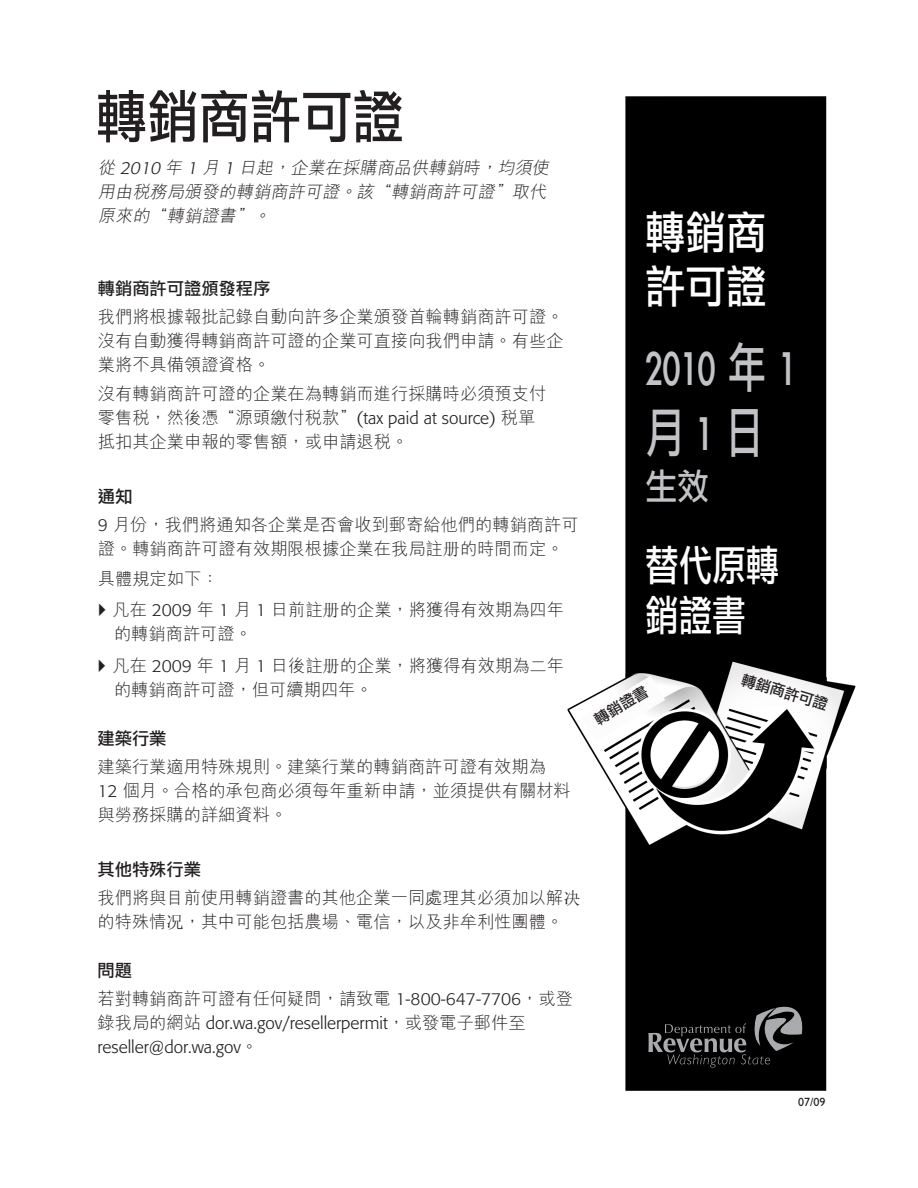
<style>
.page{position:relative;width:918px;height:1188px;background:#fff}
.page>*{position:absolute;margin:0;border:0;box-sizing:border-box;transform-origin:0 0}
.t1{font:57px "Li Gothic Med";color:#231f20;scale:.9 1}
.t2{font:54px/64.8px "Li Gothic Med";color:#c2c3c6;scale:.7 1}
.t3{font:45px/54px "Li Gothic Med";color:#fff;scale:.9 1}
.t4{font:42px/50.4px "Li Gothic Med";color:#fff;scale:.8 1}
.t5{font:36px "Li Gothic Med";color:#c2c3c6;scale:.89 1}
.bullets_light{font:300 17.25px/24px "M Hei";color:#231f20}
.t6{font:300 17.25px/24px "Formata";color:#231f20}
.t7{font:italic 300 17.25px/24px "M Hei";color:#231f20}
.Heading{font:17.25px "Li Gothic Med";color:#231f20}
.t8{font:15px "Li Gothic Med";color:#231f20}
.t9{font:12px "Gill Sans";color:#231f20}
.s1{font-family:"Formata"}
.s2{font-family:"Sim Sun";font-weight:400}
.s3{font-family:"M Hei"}
</style>
<div class="page">
<div style="left:625px;top:96px;width:201px;height:995px;background:#000"></div>
<img style="left:567px;top:659px;width:289px;height:188px">
<svg style="left:648px;top:1006px;width:155px;height:62px"></svg>
<svg style="left:582px;top:676px;width:83px;height:66px"></svg>
<p class="t1" style="left:96px;top:88px;width:344px">轉銷商許可證</p>
<p class="t7" style="left:98px;top:156px;width:456px">從 <span class="s1">2010</span> 年 <span class="s1">1</span> 月 <span class="s1">1</span> 日起，企業在採購商品供轉銷時，均須使用由稅務局頒發的轉銷商許可證。該“轉銷商許可證”取代原來的“轉銷證書”。</p>
<p class="Heading" style="left:98px;top:279px;width:174px">轉銷商許可證頒發程序</p>
<p class="bullets_light" style="left:98px;top:305px;width:467px;text-align:justify">我們將根據報批記錄自動向許多企業頒發首輪轉銷商許可證。沒有自動獲得轉銷商許可證的企業可直接向我們申請。有些企業將不具備領證資格。</p>
<p class="bullets_light" style="left:98px;top:383px;width:450px">沒有轉銷商許可證的企業在為轉銷而進行採購時必須預支付零售稅，然後憑“源頭繳付稅款”<span class="s1">(tax paid at source)</span> 稅單抵扣其企業申報的零售額，或申請退稅。</p>
<p class="Heading" style="left:98px;top:488px;width:36px">通知</p>
<p class="bullets_light" style="left:98px;top:514px;width:482px"><span class="s1">9</span> 月份，我們將通知各企業是否會收到郵寄給他們的轉銷商許可證。轉銷商許可證有效期限根據企業在我局註<span class="s2">册</span>的時間而定。</p>
<p class="bullets_light" style="left:98px;top:567px;width:122px">具體規定如下：</p>
<p class="bullets_light" style="left:113px;top:598px;width:453px">凡在 <span class="s1">2009</span> 年 <span class="s1">1</span> 月 <span class="s1">1</span> 日前註<span class="s2">册</span>的企業，將獲得有效期為四年的轉銷商許可證。</p>
<p class="bullets_light" style="left:113px;top:654px;width:453px">凡在 <span class="s1">2009</span> 年 <span class="s1">1</span> 月 <span class="s1">1</span> 日後註<span class="s2">册</span>的企業，將獲得有效期為二年的轉銷商許可證，但可續期四年。</p>
<p class="Heading" style="left:98px;top:729px;width:70px">建築行業</p>
<p class="bullets_light" style="left:98px;top:755px;width:475px">建築行業適用特殊規則。建築行業的轉銷商許可證有效期為<br><span class="s1">12</span> 個月。合格的承包商必須每年重新申請，並須提供有關材料與勞務採購的詳細資料。</p>
<p class="Heading" style="left:98px;top:860px;width:105px">其他特殊行業</p>
<p class="bullets_light" style="left:98px;top:886px;width:484px">我們將與目前使用轉銷證書的其他企業一同處理其必須加以解<span class="s2">决</span>的特殊情<span class="s2">况</span>，其中可能包括農場、電信，以及非牟利性團體。</p>
<p class="Heading" style="left:98px;top:962px;width:36px">問題</p>
<p class="t6" style="left:98px;top:987px;width:477px"><span class="s3">若對轉銷商許可證有任何疑問，請致電</span> 1-800-647-7706<span class="s3">，或登錄我局的網站</span> dor.wa.gov/resellerpermit<span class="s3">，或發電子郵件至</span>reseller@dor.wa.gov<span class="s3">。</span></p>
<p class="t3" style="left:645px;top:206px;width:136px">轉銷商許可證</p>
<p class="t2" style="left:645px;top:336px;width:217px">2010 年 1月 1 日</p>
<p class="t5" style="left:645px;top:468px;width:74px">生效</p>
<p class="t4" style="left:645px;top:541px;width:170px">替代原轉銷證書</p>
<p class="t8" style="left:592px;top:714px;width:61px;rotate:-31deg">轉銷證書</p>
<p class="t8" style="left:744px;top:672px;width:91px;rotate:17deg">轉銷商許可證</p>
<p class="t9" style="left:798px;top:1095px;width:29px">07/09</p>
</div>
